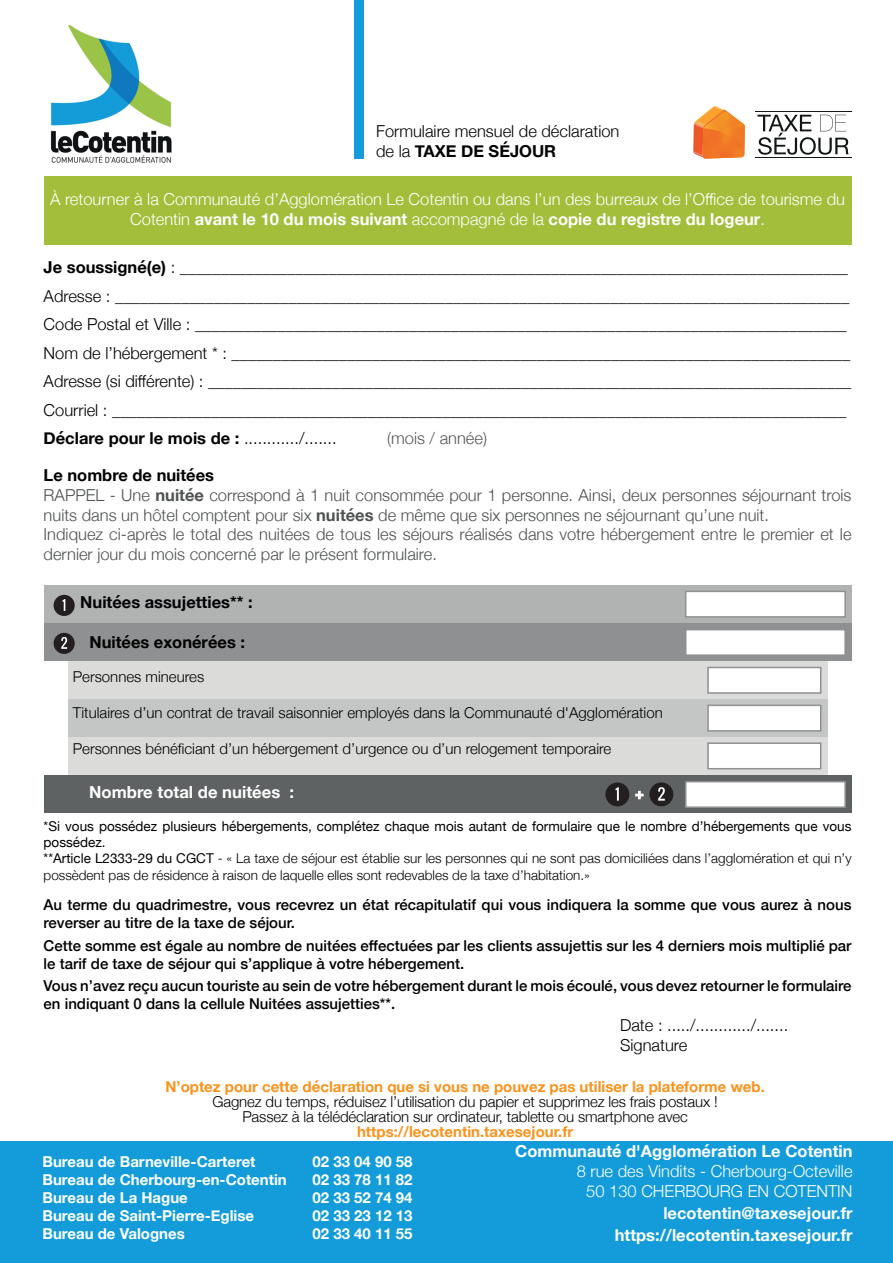
<style>
.page{position:relative;width:893px;height:1263px;background:#fff}
.page>*{position:absolute;margin:0;border:0;box-sizing:border-box;transform-origin:0 0}
.t1{font:700 16.65px "Helvetica Neue";color:#fff}
.t2{font:300 16.5px/28.5px "Helvetica Neue";color:#000}
.t3{font:300 16.5px/19.8px "Helvetica Neue";color:#4f5252}
.t4{font:300 16.5px/19.8px "Helvetica Neue";color:#fff;text-align:center}
.t5{font:700 16.5px/22.2px "Helvetica Neue";color:#fff;text-align:right}
.t6{font:700 16.5px "Helvetica Neue";color:#000002}
.t7{font:700 16.5px "Helvetica Neue";color:#000}
.t8{font:300 16.5px "Helvetica Neue";color:#57585a}
.t9{font:500 15px/18px "Helvetica Neue";color:#000}
.t10{font:300 15px/15px "Helvetica Neue";color:#000;text-align:center}
.t11{font:700 15px "Helvetica Neue";color:#fff}
.t12{font:700 15px "Helvetica Neue";color:#f7931d}
.t13{font:300 13.5px/16.2px "Helvetica Neue";color:#000002}
.s1{font-weight:700}
.s2{font-weight:700;color:#000}
.s3{font-weight:400}
</style>
<div class="page">
<div style="left:44px;top:585px;width:807px;height:38px;background:#b1b3b3"></div>
<div style="left:44px;top:623px;width:807px;height:38px;background:#8e9092"></div>
<div style="left:68px;top:661px;width:759px;height:38px;background:#dbdcda"></div>
<div style="left:68px;top:737px;width:759px;height:38px;background:#dbdcda"></div>
<div style="left:68px;top:699px;width:759px;height:38px;background:#c4c5c5"></div>
<div style="left:0;top:1141px;width:893px;height:122px;background:#139cd9"></div>
<div style="left:44px;top:176px;width:807px;height:68px;background:#a2be3a"></div>
<div style="left:685px;top:591px;width:161px;height:27px;background:#fff;border:2px solid #8e9092"></div>
<div style="left:685px;top:629px;width:161px;height:27px;background:#fff;border:2px solid #8e9092"></div>
<div style="left:707px;top:667px;width:114px;height:27px;background:#fff;border:2px solid #8e9092"></div>
<div style="left:707px;top:705px;width:114px;height:27px;background:#fff;border:2px solid #8e9092"></div>
<div style="left:707px;top:742px;width:114px;height:27px;background:#fff;border:2px solid #8e9092"></div>
<img style="left:50px;top:24px;width:122px;height:139px">
<div style="left:54px;top:595px;width:21px;height:21px;background:#231f20;border-radius:50%"></div>
<svg style="left:62px;top:599px;width:3px;height:12px"></svg>
<div style="left:54px;top:633px;width:21px;height:21px;background:#231f20;border-radius:50%"></div>
<svg style="left:61px;top:637px;width:6px;height:12px"></svg>
<div style="left:44px;top:775px;width:807px;height:38px;background:#5e6262"></div>
<div style="left:685px;top:781px;width:161px;height:27px;background:#fff;border:2px solid #8e9092"></div>
<div style="left:605px;top:782px;width:24px;height:24px;background:#231f20;border-radius:50%"></div>
<svg style="left:615px;top:787px;width:4px;height:14px"></svg>
<div style="left:649px;top:782px;width:24px;height:24px;background:#231f20;border-radius:50%"></div>
<svg style="left:658px;top:787px;width:7px;height:14px"></svg>
<svg style="left:635px;top:791px;width:9px;height:8px"></svg>
<div style="left:354px;top:0;width:10px;height:159px;background:#139cd9"></div>
<svg style="left:693px;top:106px;width:32px;height:52px"></svg>
<img style="left:703px;top:110px;width:40px;height:49px">
<img style="left:704px;top:112px;width:41px;height:45px">
<svg style="left:757px;top:115px;width:92px;height:40px"></svg>
<hr style="left:755px;top:158px;width:96px;height:1px;background:#121616">
<hr style="left:755px;top:111px;width:96px;height:1px;background:#121616">
<p class="t2" style="left:376px;top:120px;width:245px;line-height:19.8px">Formulaire mensuel de déclaration de la <span class="s1">TAXE DE SÉJOUR</span></p>
<p class="t4" style="left:50px;top:188px;width:796px">À retourner à la Communauté d’Agglomération Le Cotentin ou dans l’un des burreaux de l’Office de tourisme du<br>Cotentin <span class="s1">avant le 10 du mois suivant</span> accompagné de la <span class="s1">copie du registre du logeur</span>.</p>
<p class="t2" style="left:44px;top:252px;width:809px"><span class="s1">Je soussigné(e)</span> : _________________________________________________________________________________ Adresse : _________________________________________________________________________________________ Code Postal et Ville : _______________________________________________________________________________ Nom de l’hébergement * : ___________________________________________________________________________ Adresse (si différente) : ______________________________________________________________________________ Courriel : _________________________________________________________________________________________ <span class="s1">Déclare pour le mois de :</span> ............/.......</p>
<p class="t8" style="left:387px;top:425px;width:101px">(mois / année)</p>
<p class="t3" style="left:44px;top:464px;width:809px"><span class="s2">Le nombre de nuitées<br></span>RAPPEL - Une <span class="s1">nuitée</span> correspond à 1 nuit consommée pour 1 personne. Ainsi, deux personnes séjournant trois nuits dans un hôtel comptent pour six <span class="s1">nuitées</span> de même que six personnes ne séjournant qu’une nuit.<br>Indiquez ci-après le total des nuitées de tous les séjours réalisés dans votre hébergement entre le premier et le dernier jour du mois concerné par le présent formulaire.</p>
<p class="t6" style="left:80px;top:589px;width:174px">Nuitées assujetties** :</p>
<p class="t7" style="left:89px;top:629px;width:157px">Nuitées exonérées :</p>
<p class="t10" style="left:73px;top:668px;width:133px">Personnes mineures</p>
<p class="t10" style="left:73px;top:704px;width:591px">Titulaires d’un contrat de travail saisonnier employés dans la Communauté d'Agglomération</p>
<p class="t10" style="left:73px;top:740px;width:540px">Personnes bénéficiant d’un hébergement d’urgence ou d’un relogement temporaire</p>
<p class="t1" style="left:89px;top:779px;width:206px">Nombre total de nuitées :</p>
<p class="t13" style="left:44px;top:817px;width:809px"><span class="s3">*Si vous possédez plusieurs hébergements, complétez chaque mois autant de formulaire que le nombre d’hébergements que vous possédez.<br>**Article L2333-29 du CGCT</span> - « La taxe de séjour est établie sur les personnes qui ne sont pas domiciliées dans l’agglomération et qui n’y possèdent pas de résidence à raison de laquelle elles sont redevables de la taxe d’habitation.»</p>
<p class="t9" style="left:44px;top:895px;width:809px">Au terme du quadrimestre, vous recevrez un état récapitulatif qui vous indiquera la somme que vous aurez à nous reverser au titre de la taxe de séjour.</p>
<p class="t9" style="left:44px;top:935px;width:809px">Cette somme est égale au nombre de nuitées effectuées par les clients assujettis sur les 4 derniers mois multiplié par le tarif de taxe de séjour qui s’applique à votre hébergement.</p>
<p class="t9" style="left:44px;top:975px;width:809px">Vous n’avez reçu aucun touriste au sein de votre hébergement durant le mois écoulé, vous devez retourner le formulaire en indiquant 0 dans la cellule Nuitées assujetties**.</p>
<p class="t2" style="left:620px;top:1014px;width:170px;line-height:19.8px">Date : ...../............/.......<br>Signature</p>
<p class="t12" style="left:165px;top:1074px;width:601px">N’optez pour cette déclaration que si vous ne pouvez pas utiliser la plateforme web.</p>
<p class="t10" style="left:212px;top:1093px;width:507px">Gagnez du temps, réduisez l’utilisation du papier et supprimez les frais postaux !<br>Passez à la télédéclaration sur ordinateur, tablette ou smartphone avec</p>
<p class="t12" style="left:357px;top:1119px;width:218px">https://lecotentin.taxesejour.fr</p>
<p class="t11" style="left:43px;top:1150px;width:215px">Bureau de Barneville-Carteret</p>
<p class="t11" style="left:313px;top:1150px;width:102px">02 33 04 90 58</p>
<p class="t11" style="left:43px;top:1168px;width:246px">Bureau de Cherbourg-en-Cotentin</p>
<p class="t11" style="left:313px;top:1168px;width:102px">02 33 78 11 82</p>
<p class="t11" style="left:43px;top:1186px;width:147px">Bureau de La Hague</p>
<p class="t11" style="left:313px;top:1186px;width:102px">02 33 52 74 94</p>
<p class="t11" style="left:43px;top:1204px;width:213px">Bureau de Saint-Pierre-Eglise</p>
<p class="t11" style="left:313px;top:1204px;width:102px">02 33 23 12 13</p>
<p class="t11" style="left:43px;top:1222px;width:144px">Bureau de Valognes</p>
<p class="t11" style="left:313px;top:1222px;width:102px">02 33 40 11 55</p>
<p class="t5" style="left:515px;top:1141px;width:339px">Communauté d'Agglomération Le Cotentin</p>
<p class="t4" style="left:577px;top:1160px;width:277px">8 rue des Vindits - Cherbourg-Octeville<br>50 130 CHERBOURG EN COTENTIN</p>
<p class="t5" style="left:615px;top:1202px;width:239px">lecotentin@taxesejour.fr https://lecotentin.taxesejour.fr</p>
</div>
